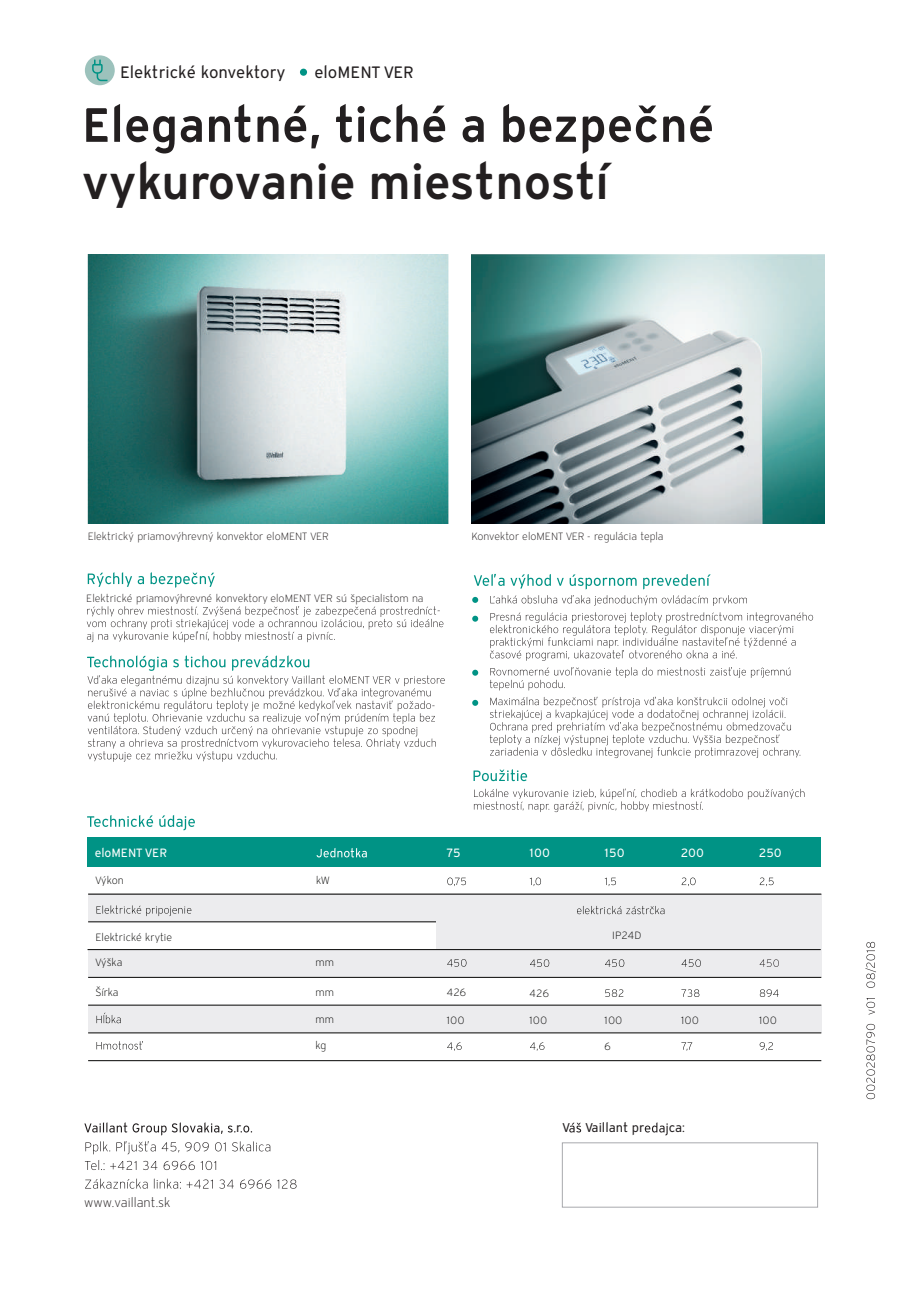
<style>
.page{position:relative;width:919px;height:1289px;background:#fff}
.page>*{position:absolute;margin:0;border:0;box-sizing:border-box;transform-origin:0 0}
.t1{font:600 48px "Vaillant 12";color:#231f20}
.t2{font:16.5px "Vaillant 12";color:#231f20}
.t3{font:12.75px "Vaillant 12";color:#231f20}
.t4{font:300 12.75px "Vaillant 12";color:#231f20}
.t5{font:12px "Vaillant 12";color:#fff}
.t6{font:300 10.5px "Vaillant 12";color:#231f20}
.t7{font:300 10.5px "Vaillant 12";color:#050504}
</style>
<div class="page">
<div style="left:85px;top:55px;width:30px;height:30px;background:#9cc2bc;border-radius:50%"></div>
<svg style="left:92px;top:59px;width:15px;height:22px"></svg>
<div style="left:300px;top:69px;width:7px;height:7px;background:#009385;border-radius:50%"></div>
<svg style="left:86px;top:104px;width:625px;height:50px"></svg>
<svg style="left:88px;top:572px;width:127px;height:16px"></svg>
<img style="left:471px;top:254px;width:353px;height:269px">
<img style="left:87px;top:254px;width:361px;height:269px">
<svg style="left:87px;top:606px;width:356px;height:36px"></svg>
<svg style="left:490px;top:595px;width:257px;height:11px"></svg>
<svg style="left:490px;top:612px;width:323px;height:49px"></svg>
<svg style="left:490px;top:667px;width:300px;height:23px"></svg>
<svg style="left:490px;top:696px;width:310px;height:62px"></svg>
<svg style="left:474px;top:574px;width:236px;height:15px"></svg>
<svg style="left:87px;top:655px;width:358px;height:107px"></svg>
<svg style="left:474px;top:788px;width:330px;height:24px"></svg>
<svg style="left:473px;top:769px;width:54px;height:12px"></svg>
<svg style="left:472px;top:597px;width:6px;height:6px"></svg>
<svg style="left:472px;top:700px;width:6px;height:5px"></svg>
<svg style="left:472px;top:669px;width:6px;height:6px"></svg>
<svg style="left:472px;top:615px;width:6px;height:6px"></svg>
<svg style="left:87px;top:815px;width:108px;height:15px"></svg>
<div style="left:88px;top:894px;width:733px;height:27px;background:#ececee"></div>
<div style="left:89px;top:949px;width:732px;height:28px;background:#ececee"></div>
<div style="left:88px;top:1005px;width:733px;height:27px;background:#ececee"></div>
<hr style="left:88px;top:921px;width:733px;height:1px;background:#050504">
<hr style="left:88px;top:977px;width:733px;height:1px;background:#050504">
<hr style="left:88px;top:1004px;width:733px;height:1px;background:#050504">
<hr style="left:88px;top:1032px;width:733px;height:1px;background:#050504">
<hr style="left:88px;top:1060px;width:733px;height:1px;background:#050504">
<div style="left:87px;top:837px;width:733px;height:29px;background:#009385"></div>
<svg style="left:96px;top:905px;width:95px;height:11px"></svg>
<svg style="left:96px;top:1012px;width:25px;height:11px"></svg>
<svg style="left:96px;top:1041px;width:47px;height:8px"></svg>
<svg style="left:447px;top:877px;width:19px;height:9px"></svg>
<svg style="left:447px;top:959px;width:19px;height:7px"></svg>
<svg style="left:447px;top:1042px;width:14px;height:8px"></svg>
<svg style="left:530px;top:959px;width:19px;height:7px"></svg>
<svg style="left:530px;top:1042px;width:14px;height:8px"></svg>
<svg style="left:605px;top:959px;width:19px;height:7px"></svg>
<svg style="left:605px;top:989px;width:18px;height:7px"></svg>
<svg style="left:681px;top:959px;width:19px;height:7px"></svg>
<svg style="left:681px;top:989px;width:18px;height:7px"></svg>
<svg style="left:681px;top:1042px;width:11px;height:8px"></svg>
<svg style="left:759px;top:959px;width:19px;height:7px"></svg>
<svg style="left:759px;top:989px;width:19px;height:7px"></svg>
<svg style="left:759px;top:1042px;width:13px;height:8px"></svg>
<svg style="left:529px;top:877px;width:12px;height:9px"></svg>
<svg style="left:604px;top:877px;width:12px;height:9px"></svg>
<svg style="left:681px;top:877px;width:14px;height:9px"></svg>
<svg style="left:759px;top:877px;width:14px;height:9px"></svg>
<svg style="left:316px;top:848px;width:51px;height:9px"></svg>
<div style="left:436px;top:894px;width:385px;height:55px;background:#ececee"></div>
<svg style="left:577px;top:905px;width:87px;height:9px"></svg>
<hr style="left:87px;top:949px;width:733px;height:1px;background:#050504">
<hr style="left:88px;top:893px;width:733px;height:1px;background:#050504">
<div style="left:562px;top:1142px;width:255px;height:65px;border:1px solid #a8a9ad"></div>
<svg style="left:84px;top:1122px;width:168px;height:13px"></svg>
<svg style="left:85px;top:1141px;width:185px;height:28px"></svg>
<svg style="left:85px;top:1178px;width:211px;height:10px"></svg>
<svg style="left:569px;top:1122px;width:12px;height:10px"></svg>
<svg style="left:644px;top:1122px;width:23px;height:13px"></svg>
<svg style="left:866px;top:1023px;width:9px;height:76px"></svg>
<svg style="left:866px;top:998px;width:9px;height:16px"></svg>
<svg style="left:865px;top:941px;width:10px;height:46px"></svg>
<h2 class="t2" style="left:120px;top:62px;width:167px">Elektrické konvektory</h2>
<h2 class="t2" style="left:314px;top:62px;width:101px">eloMENT VER</h2>
<h1 class="t1" style="left:82px;top:150px;width:535px">vykurovanie miestností</h1>
<p class="t6" style="left:88px;top:530px;width:243px">Elektrický priamovýhrevný konvektor eloMENT VER</p>
<p class="t6" style="left:471px;top:530px;width:193px">Konvektor eloMENT VER - regulácia tepla</p>
<p class="t6" style="left:86px;top:591px;width:339px">Elektrické priamovýhrevné konvektory eloMENT VER sú špecialistom na</p>
<p class="t6" style="left:437px;top:604px;width:6px">-</p>
<p class="t6" style="left:431px;top:698px;width:6px">-</p>
<p class="t5" style="left:95px;top:845px;width:74px">eloMENT VER</p>
<p class="t5" style="left:446px;top:845px;width:16px">75</p>
<p class="t5" style="left:529px;top:845px;width:22px">100</p>
<p class="t5" style="left:604px;top:845px;width:22px">150</p>
<p class="t5" style="left:680px;top:845px;width:25px">200</p>
<p class="t5" style="left:758px;top:845px;width:24px">250</p>
<p class="t7" style="left:95px;top:873px;width:30px">Výkon</p>
<p class="t7" style="left:95px;top:930px;width:78px">Elektrické krytie</p>
<p class="t7" style="left:95px;top:956px;width:28px">Výška</p>
<p class="t7" style="left:95px;top:985px;width:25px">Šírka</p>
<p class="t4" style="left:84px;top:1194px;width:88px">www.vaillant.sk</p>
<p class="t3" style="left:236px;top:1119px;width:7px">r</p>
<p class="t7" style="left:316px;top:873px;width:15px">kW</p>
<p class="t7" style="left:315px;top:956px;width:20px">mm</p>
<p class="t7" style="left:315px;top:985px;width:20px">mm</p>
<p class="t7" style="left:315px;top:1012px;width:20px">mm</p>
<p class="t7" style="left:315px;top:1038px;width:12px">kg</p>
<p class="t7" style="left:446px;top:985px;width:22px">426</p>
<p class="t7" style="left:446px;top:1013px;width:20px">100</p>
<p class="t7" style="left:612px;top:928px;width:31px">IP24D</p>
<p class="t7" style="left:529px;top:986px;width:21px">426</p>
<p class="t7" style="left:529px;top:1013px;width:20px">100</p>
<p class="t7" style="left:604px;top:1013px;width:20px">100</p>
<p class="t7" style="left:604px;top:1039px;width:8px">6</p>
<p class="t7" style="left:680px;top:1013px;width:20px">100</p>
<p class="t7" style="left:758px;top:1013px;width:20px">100</p>
<p class="t3" style="left:562px;top:1119px;width:83px">V Vaillant pr</p>
<p class="t3" style="left:668px;top:1119px;width:18px">ca:</p>
</div>
